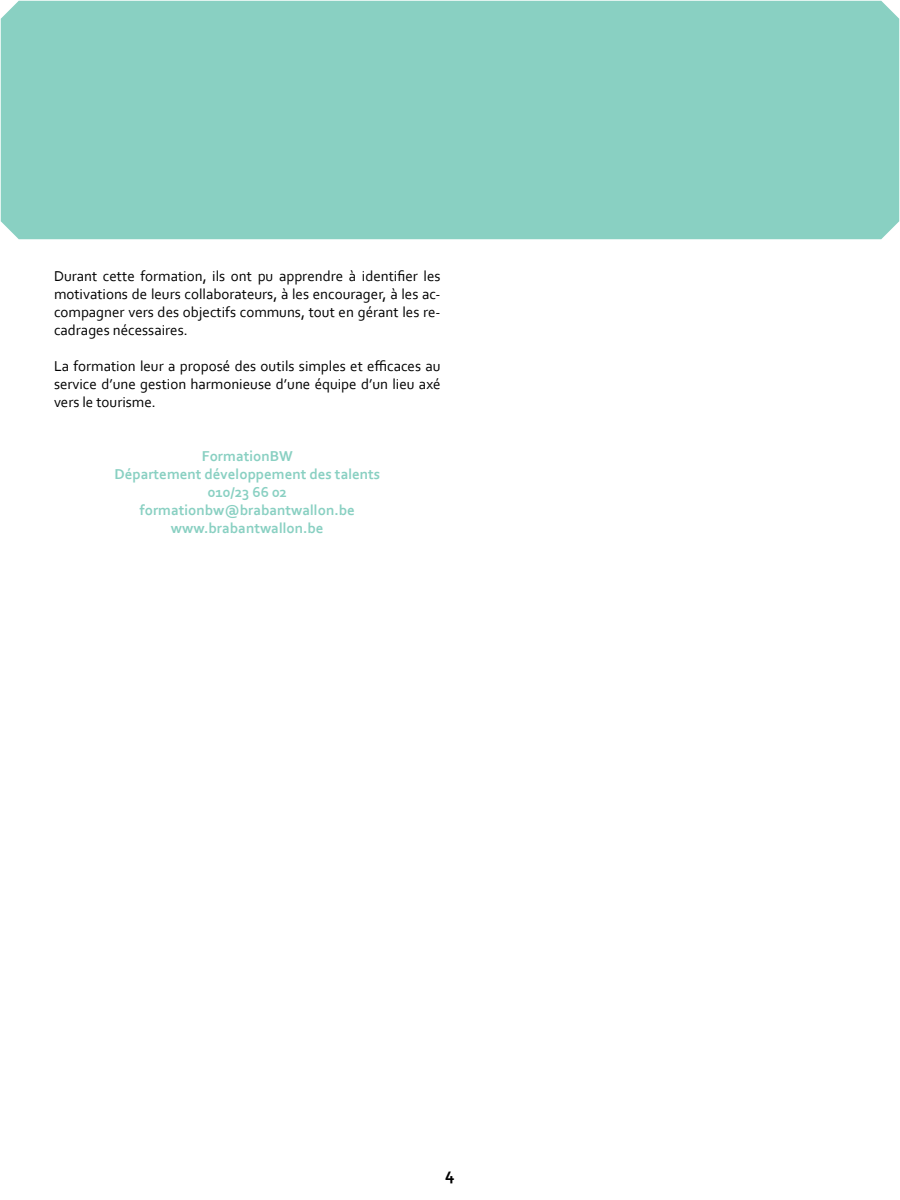
<style>
.page{position:relative;width:900px;height:1200px;background:#fff}
.page>*{position:absolute;margin:0;border:0;box-sizing:border-box;transform-origin:0 0}
.t1{font:700 18px "Corbel";color:#000}
.t2{font:15px/18px "Corbel";color:#000;text-align:justify}
.t3{font:700 15px "Corbel";color:#89d0c2}
</style>
<div class="page">
<div style="left:1px;top:1px;width:898px;height:238px;background:#89d0c2"></div>
<p class="t2" style="left:54px;top:267px;width:388px">Durant cette formation, ils ont pu apprendre à identifier les motivations de leurs collaborateurs, à les encourager, à les ac&shy;compagner vers des objectifs communs, tout en gérant les re&shy;cadrages nécessaires.</p>
<p class="t2" style="left:54px;top:357px;width:388px">La formation leur a proposé des outils simples et efficaces au service d’une gestion harmonieuse d’une équipe d’un lieu axé vers le tourisme.</p>
<p class="t3" style="left:202px;top:447px;width:92px">FormationBW</p>
<p class="t3" style="left:114px;top:465px;width:267px">Département développement des talents</p>
<p class="t3" style="left:208px;top:483px;width:81px">010/23 66 02</p>
<p class="t3" style="left:140px;top:501px;width:216px">formationbw@brabantwallon.be</p>
<p class="t3" style="left:171px;top:519px;width:154px">www.brabantwallon.be</p>
<p class="t1" style="left:445px;top:1163px;width:11px">4</p>
</div>
